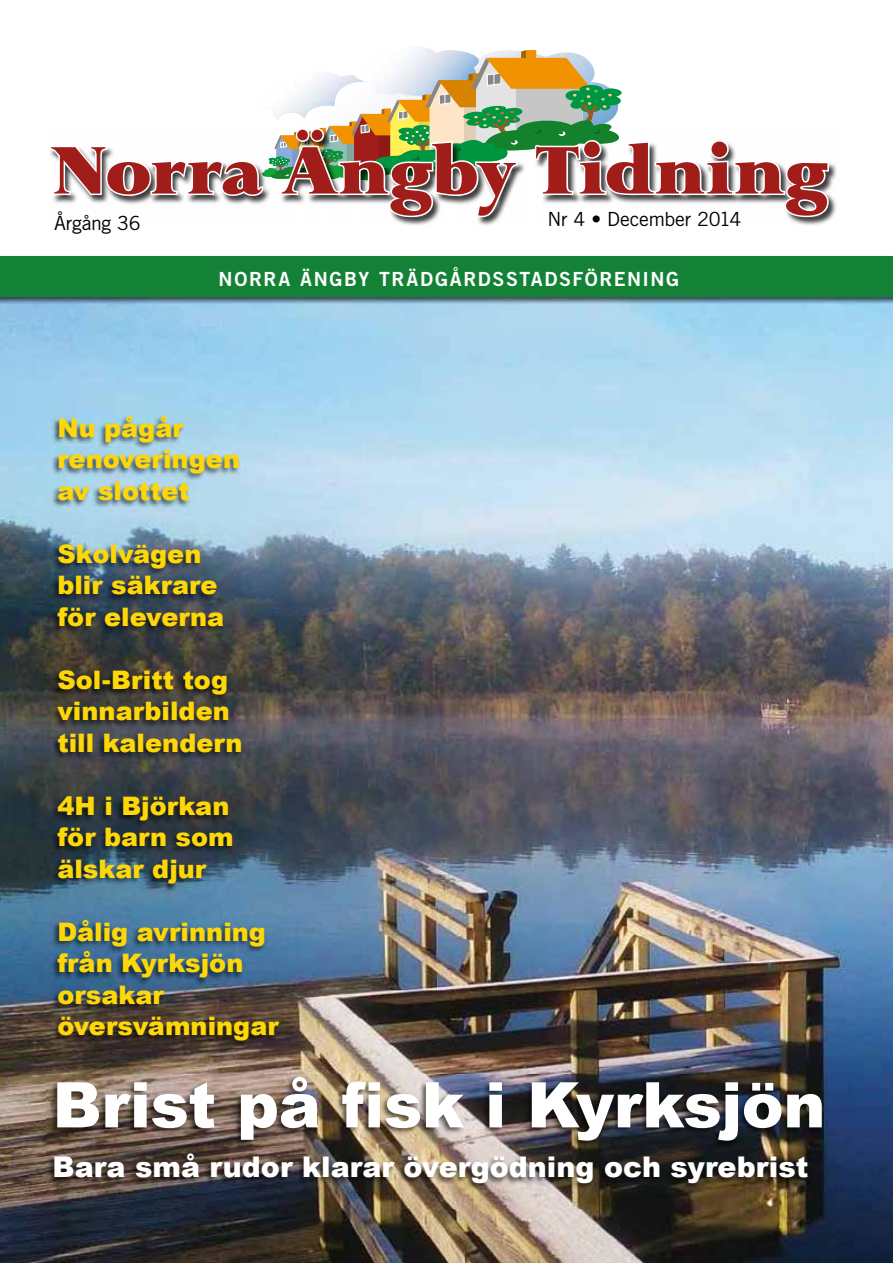
<style>
.page{position:relative;width:893px;height:1263px;background:#fff}
.page>*{position:absolute;margin:0;border:0;box-sizing:border-box;transform-origin:0 0}
.t1{font:900 76.5px "Lapidary 333 BT";letter-spacing:-.015em;color:#a11d1a}
.t2{font:900 63px "Arial";letter-spacing:-.005em;color:#fff}
.t3{font:900 28.5px "Arial";color:#fff}
.t4{font:900 25.5px/31.5px "Arial";color:#fed707}
.t5{font:19.5px "Trade Gothic LT Std Bd 2";letter-spacing:.085em;color:#fff}
.t6{font:19.5px "Trade Gothic LT Std";letter-spacing:-.015em;color:#000}
</style>
<div class="page">
<img style="left:0;top:305px;width:893px;height:958px">
<img style="left:47px;top:1075px;width:777px;height:115px">
<img style="left:50px;top:415px;width:231px;height:633px">
<img style="left:394px;top:219px;width:437px;height:6px">
<svg style="left:50px;top:47px;width:786px;height:172px"></svg>
<img style="left:0;top:297px;width:893px;height:8px">
<div style="left:0;top:256px;width:893px;height:41px;background:#138237"></div>
<h1 class="t1" style="left:51px;top:125px;width:779px">Norra Ängby Tidning</h1>
<p class="t6" style="left:547px;top:207px;width:195px">Nr 4 • December 2014</p>
<p class="t6" style="left:54px;top:211px;width:88px">Årgång 36</p>
<p class="t5" style="left:219px;top:267px;width:462px">NORRA ÄNGBY TRÄDGÅRDSSTADSFÖRENING</p>
<p class="t4" style="left:57px;top:411px;width:184px">Nu pågår renoveringen av slottet</p>
<p class="t4" style="left:57px;top:537px;width:168px">Skolvägen blir säkrare för eleverna</p>
<p class="t4" style="left:57px;top:663px;width:187px">Sol-Britt tog vinnarbilden till kalendern</p>
<p class="t4" style="left:57px;top:789px;width:178px">4H i Björkan för barn som älskar djur</p>
<p class="t4" style="left:57px;top:915px;width:223px">Dålig avrinning från Kyrksjön orsakar översvämningar</p>
<h2 class="t2" style="left:53px;top:1059px;width:774px">Brist på fisk i Kyrksjön</h2>
<p class="t3" style="left:53px;top:1146px;width:757px">Bara små rudor klarar övergödning och syrebrist</p>
</div>
